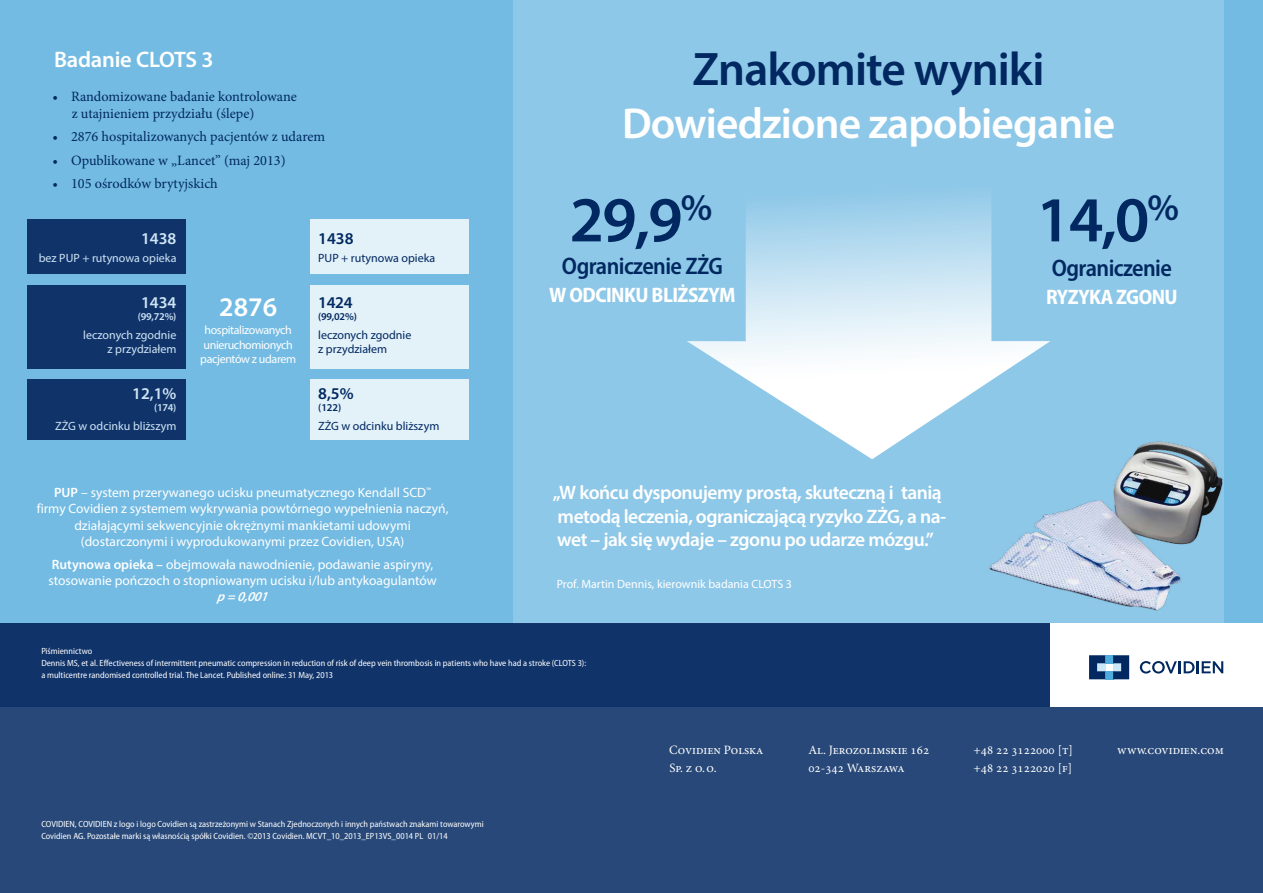
<style>
.page{position:relative;width:1263px;height:893px;background:#fff}
.page>*{position:absolute;margin:0;border:0;box-sizing:border-box;transform-origin:0 0}
.t1{font:600 64.5px "Myriad Pro";color:#012860}
.t2{font:600 47.25px "Myriad Pro";letter-spacing:-.02em;color:#012860}
.t3{font:600 43.5px "Myriad Pro";letter-spacing:-.02em;color:#fff}
.t4{font:600 27px "Myriad Pro";color:#fff}
.t5{font:600 semi-condensed 24px "Myriad Pro";letter-spacing:-.025em;color:#012860}
.t6{font:600 22.5px "Myriad Pro";letter-spacing:-.01em;color:#fff}
.t7{font:700 semi-condensed 21px "Myriad Pro";letter-spacing:-.025em;color:#fff}
.t8{font:600 19.5px/23.4px "Myriad Pro";letter-spacing:-.025em;color:#fff}
.t9{font:600 16.5px "Myriad Pro";color:#cfe5f5}
.t10{font:600 16.5px "Myriad Pro";letter-spacing:-.01em;color:#012860}
.BODY_-_MINION{font:14.25px/17.1px "Minion Pro";color:#012860}
.t11{font:13.5px/16.2px "Myriad Pro";color:#fff;text-align:center}
.TabelaHeaderOrng{font:12.75px "Minion Pro";color:#fff}
.t12{font:12px/14.4px "Myriad Pro";color:#cfe5f5;text-align:right}
.t13{font:12px/14.4px "Myriad Pro";color:#012860}
.t14{font:12px/14.4px "Myriad Pro";letter-spacing:-.03em;color:#fff;text-align:center}
.t15{font:12px "Myriad Pro";color:#fff}
.t16{font:600 10.5px "Myriad Pro";letter-spacing:-.02em;color:#cfe5f5}
.t17{font:600 10.5px "Myriad Pro";letter-spacing:-.01em;color:#012860}
.t18{font:semi-condensed 9px/12px "Myriad Pro";color:#fff}
.s1{font-weight:600}
.s2{font-weight:600;font-style:italic}
</style>
<div class="page">
<div style="left:0;top:0;width:1263px;height:707px;background:#73bbe3"></div>
<div style="left:28px;top:219px;width:158px;height:55px;background:#10336a"></div>
<div style="left:28px;top:379px;width:158px;height:60px;background:#10336a"></div>
<div style="left:28px;top:285px;width:158px;height:83px;background:#10336a"></div>
<div style="left:514px;top:0;width:710px;height:624px;background:#8ec8e8"></div>
<div style="left:0;top:624px;width:1263px;height:269px;background:linear-gradient(to bottom,#11346b,#2f4f7d)"></div>
<div style="left:1050px;top:624px;width:213px;height:83px;background:#fff"></div>
<svg style="left:1140px;top:661px;width:83px;height:12px"></svg>
<div style="left:1105px;top:655px;width:8px;height:8px;background:#50abdd"></div>
<div style="left:1105px;top:671px;width:8px;height:8px;background:#50abdd"></div>
<svg style="left:1089px;top:655px;width:16px;height:24px"></svg>
<svg style="left:1113px;top:655px;width:16px;height:24px"></svg>
<svg style="left:687px;top:199px;width:363px;height:260px"></svg>
<img style="left:1117px;top:441px;width:105px;height:37px">
<img style="left:989px;top:478px;width:234px;height:133px">
<div style="left:310px;top:219px;width:159px;height:55px;background:#e3f1f9"></div>
<div style="left:310px;top:379px;width:159px;height:60px;background:#e3f1f9"></div>
<div style="left:310px;top:285px;width:159px;height:83px;background:#e3f1f9"></div>
<p class="t6" style="left:54px;top:45px;width:161px">Badanie CLOTS 3</p>
<p class="BODY_-_MINION" style="left:72px;top:88px;width:227px;text-indent:-19px">• Randomizowane badanie kontrolowane z utajnieniem przydziału (ślepe)</p>
<p class="BODY_-_MINION" style="left:52px;top:128px;width:274px">• 2876 hospitalizowanych pacjentów z udarem</p>
<p class="BODY_-_MINION" style="left:52px;top:152px;width:235px">• Opublikowane w „Lancet” (maj 2013)</p>
<p class="BODY_-_MINION" style="left:52px;top:175px;width:167px">• 105 ośrodków brytyjskich</p>
<p class="t9" style="left:141px;top:228px;width:37px">1438</p>
<p class="t12" style="left:39px;top:251px;width:139px">bez PUP + rutynowa opieka</p>
<p class="t9" style="left:141px;top:292px;width:37px">1434</p>
<p class="t16" style="left:138px;top:310px;width:40px">(99,72%)</p>
<p class="t12" style="left:83px;top:328px;width:95px">leczonych zgodnie z przydziałem</p>
<p class="t9" style="left:132px;top:383px;width:46px">12,1%</p>
<p class="t16" style="left:154px;top:401px;width:24px">(174)</p>
<p class="t12" style="left:55px;top:418px;width:123px">ZŻG w odcinku bliższym</p>
<p class="t4" style="left:219px;top:290px;width:59px">2876</p>
<p class="t14" style="left:200px;top:323px;width:97px">hospitalizowanych unieruchomionych pacjentów z udarem</p>
<p class="t10" style="left:318px;top:228px;width:37px">1438</p>
<p class="t13" style="left:318px;top:251px;width:119px">PUP + rutynowa opieka</p>
<p class="t10" style="left:318px;top:292px;width:36px">1424</p>
<p class="t17" style="left:318px;top:310px;width:40px">(99,02%)</p>
<p class="t13" style="left:318px;top:328px;width:95px">leczonych zgodnie z przydziałem</p>
<p class="t10" style="left:318px;top:383px;width:37px">8,5%</p>
<p class="t17" style="left:318px;top:401px;width:25px">(122)</p>
<p class="t13" style="left:318px;top:418px;width:123px">ZŻG w odcinku bliższym</p>
<p class="t11" style="left:37px;top:484px;width:413px"><span class="s1">PUP</span> – system przerywanego ucisku pneumatycznego Kendall SCD<sup>™<br></sup>firmy Covidien z systemem wykrywania powtórnego wypełnienia naczyń, działającymi sekwencyjnie okrężnymi mankietami udowymi (dostarczonymi i wyprodukowanymi przez Covidien, USA)</p>
<p class="t11" style="left:48px;top:556px;width:390px"><span class="s1">Rutynowa opieka –</span> obejmowała nawodnienie, podawanie aspiryny, stosowanie pończoch o stopniowanym ucisku i/lub antykoagulantów <span class="s2">p = 0, 001</span></p>
<p class="t2" style="left:692px;top:39px;width:354px">Znakomite wyniki</p>
<p class="t3" style="left:622px;top:95px;width:495px">Dowiedzione zapobieganie</p>
<p class="t1" style="left:569px;top:179px;width:144px">29,9<sup>%</sup></p>
<p class="t1" style="left:1036px;top:179px;width:144px">14,0<sup>%</sup></p>
<p class="t5" style="left:562px;top:252px;width:162px">Ograniczenie ZŻG</p>
<p class="t7" style="left:549px;top:283px;width:188px">W ODCINKU BLIŻSZYM</p>
<p class="t5" style="left:1052px;top:255px;width:122px">Ograniczenie</p>
<p class="t7" style="left:1046px;top:286px;width:133px">RYZYKA ZGONU</p>
<p class="t8" style="left:553px;top:481px;width:395px">„W końcu dysponujemy prostą, skuteczną i tanią metodą leczenia, ograniczającą ryzyko ZŻG, a na&shy;wet – jak się wydaje – zgonu po udarze mózgu.”</p>
<p class="t15" style="left:557px;top:577px;width:237px">Prof. Martin Dennis, kierownik badania CLOTS 3</p>
<p class="t18" style="left:41px;top:645px;width:52px">Piśmiennictwo</p>
<p class="t18" style="left:41px;top:657px;width:546px">Dennis MS, et al. Effectiveness of intermittent pneumatic compression in reduction of risk of deep vein thrombosis in patients who have had a stroke (CLOTS 3): a multicentre randomised controlled trial. The Lancet. Published online: 31 May, 2013</p>
<p class="t18" style="left:41px;top:818px;width:444px">COVIDIEN, COVIDIEN z logo i logo Covidien są zastrzeżonymi w Stanach Zjednoczonych i innych państwach znakami towarowymi<br>Covidien AG. Pozostałe marki są własnością spółki Covidien. ©2013 Covidien. MCVT_10_2013_EP13VS_0014 PL 01/14</p>
<p class="TabelaHeaderOrng" style="left:669px;top:741px;width:96px">Covidien Polska</p>
<p class="TabelaHeaderOrng" style="left:808px;top:741px;width:122px">Al. Jerozolimskie 162</p>
<p class="TabelaHeaderOrng" style="left:973px;top:741px;width:101px">+48 22 3122000 [t]</p>
<p class="TabelaHeaderOrng" style="left:1117px;top:741px;width:108px">www.covidien.com</p>
<p class="TabelaHeaderOrng" style="left:669px;top:759px;width:49px">Sp. z o.o.</p>
<p class="TabelaHeaderOrng" style="left:808px;top:759px;width:98px">02-342 Warszawa</p>
<p class="TabelaHeaderOrng" style="left:973px;top:759px;width:100px">+48 22 3122020 [f]</p>
</div>
